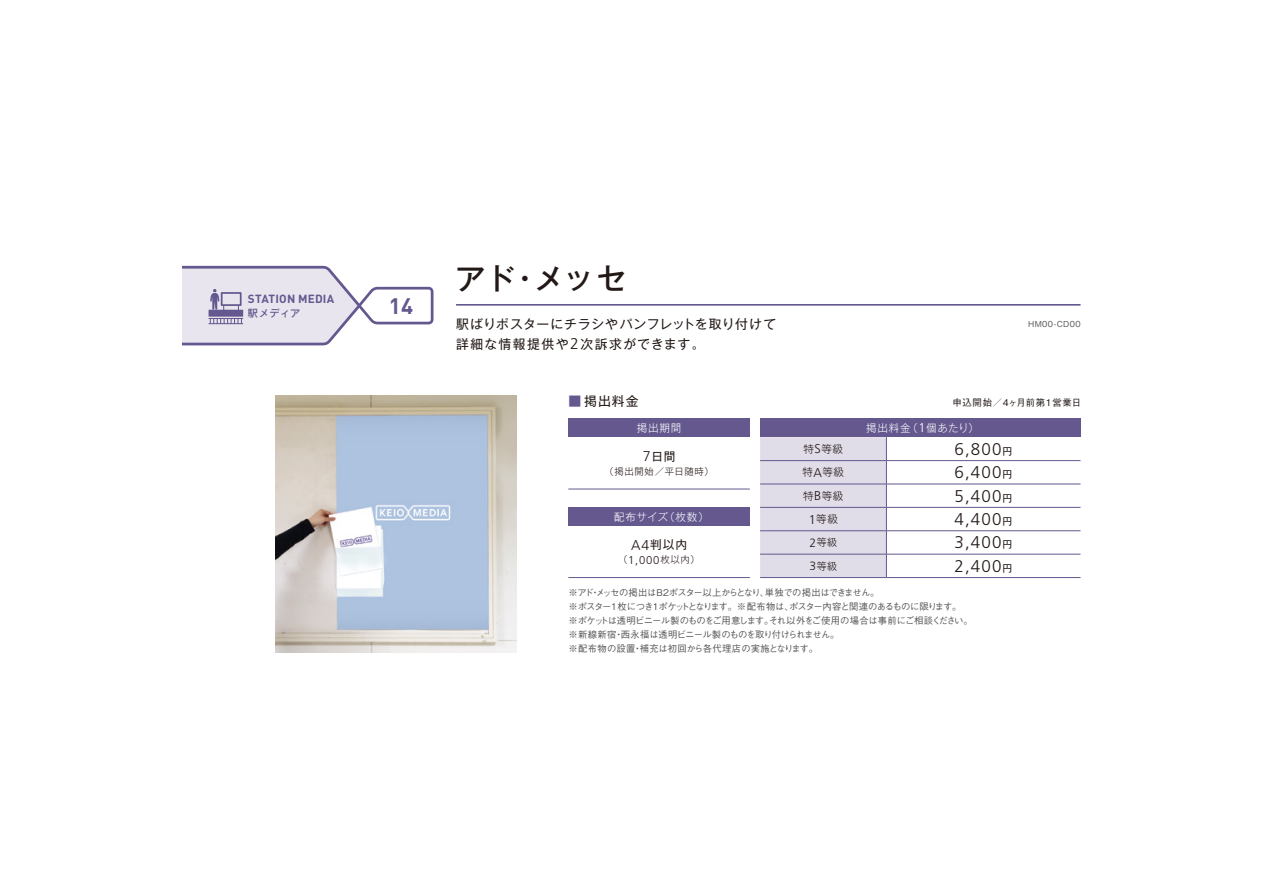
<style>
.page{position:relative;width:1263px;height:893px;background:#fff}
.page>*{position:absolute;margin:0;border:0;box-sizing:border-box;transform-origin:0 0}
.t1{font:500 30.45px "Gothic MB101 Pro";color:#221815}
.t2{font:700 22.2px "DIN";color:#64588f}
.t3{font:300 16.95px "Frutiger";letter-spacing:.065em;color:#221815}
.t4{font:12.9px/20px "Gothic MB101 Pro";letter-spacing:.08em;color:#221815}
.t5{font:700 11.7px "DIN";letter-spacing:.015em;color:#64588f}
.t6{font:11.7px "Gothic MB101 Pro";color:#221815}
.t7{font:300 10.5px "Gothic MB101 Pro";letter-spacing:.075em;color:#fff}
.t8{font:300 10.5px "Gothic MB101 Pro";letter-spacing:.05em;color:#221815}
.t9{font:500 10.2px "Gothic MB101 Pro";letter-spacing:.035em;color:#64588f}
.t10{font:300 9.9px "Gothic MB101 Pro";color:#221815}
.t11{font:500 9.3px/14.1px "Gothic BBB Pro";letter-spacing:-.075em;color:#595757}
.t12{font:300 9.3px "Gothic MB101 Pro";letter-spacing:.075em;color:#221815}
.t13{font:500 9.3px "Gothic BBB Pro";letter-spacing:.08em;color:#221815}
.t14{font:500 8.25px "Gothic BBB Pro";letter-spacing:.05em;color:#595757}
.s1{font-family:"Frutiger";font-weight:300;font-size:15.6px}
.s2{color:#64588f}
.s3{font-family:"Frutiger";font-weight:300;font-size:14.1px}
.s4{font-family:"Frutiger";font-size:11.25px}
.s5{font-family:"Frutiger";font-size:12.75px}
.s6{font-family:"Gothic MB101 Pro";font-weight:400;font-size:9.75px}
.s7{font-family:"Frutiger";font-size:12px}
</style>
<div class="page">
<hr style="left:456px;top:304px;width:624px;height:2px;background:#64588f">
<svg style="left:182px;top:266px;width:251px;height:79px"></svg>
<div style="left:222px;top:294px;width:18px;height:10px;background:#e8e5ee"></div>
<img style="left:276px;top:395px;width:241px;height:257px">
<div style="left:568px;top:419px;width:182px;height:18px;background:#64588f"></div>
<hr style="left:568px;top:489px;width:182px;height:1px;background:#64588f">
<div style="left:568px;top:507px;width:182px;height:19px;background:#64588f"></div>
<hr style="left:568px;top:577px;width:182px;height:1px;background:#64588f">
<div style="left:760px;top:418px;width:320px;height:19px;background:#64588f"></div>
<div style="left:760px;top:437px;width:127px;height:140px;background:#e0dce8"></div>
<hr style="left:760px;top:460px;width:126px;height:1px;background:#64588f">
<hr style="left:886px;top:460px;width:194px;height:1px;background:#64588f">
<hr style="left:760px;top:484px;width:126px;height:1px;background:#64588f">
<hr style="left:886px;top:484px;width:194px;height:1px;background:#64588f">
<hr style="left:760px;top:507px;width:126px;height:1px;background:#64588f">
<hr style="left:886px;top:507px;width:194px;height:1px;background:#64588f">
<hr style="left:760px;top:530px;width:126px;height:1px;background:#64588f">
<hr style="left:886px;top:530px;width:194px;height:1px;background:#64588f">
<hr style="left:760px;top:554px;width:126px;height:1px;background:#64588f">
<hr style="left:886px;top:554px;width:194px;height:1px;background:#64588f">
<hr style="left:760px;top:577px;width:126px;height:1px;background:#64588f">
<hr style="left:886px;top:577px;width:194px;height:1px;background:#64588f">
<p class="t5" style="left:248px;top:291px;width:88px">STATION MEDIA</p>
<p class="t9" style="left:248px;top:305px;width:54px">駅メディア</p>
<h2 class="t2" style="left:389px;top:291px;width:26px">14</h2>
<h1 class="t1" style="left:455px;top:253px;width:173px">アド・メッセ</h1>
<h3 class="t4" style="left:456px;top:312px;width:322px">駅ばりポスターにチラシやパンフレットを取り付けて詳細な情報提供や<span class="s1">2</span>次訴求ができます。</h3>
<p class="t14" style="left:1028px;top:317px;width:54px">HM00-CD00</p>
<h3 class="t4" style="left:568px;top:390px;width:72px"><span class="s2">■</span> 掲出料金</h3>
<p class="t13" style="left:952px;top:395px;width:130px">申込開始／4ヶ月前第1営業日</p>
<p class="t7" style="left:637px;top:419px;width:46px">掲出期間</p>
<p class="t6" style="left:643px;top:446px;width:34px"><span class="s3">7</span>日間</p>
<p class="t12" style="left:604px;top:464px;width:111px">（掲出開始／平日随時）</p>
<p class="t7" style="left:614px;top:508px;width:96px">配布サイズ（枚数）</p>
<p class="t6" style="left:631px;top:535px;width:58px"><span class="s3">A4</span>判以内</p>
<p class="t12" style="left:618px;top:552px;width:83px">（<span class="s4">1,000</span>枚以内）</p>
<p class="t7" style="left:866px;top:419px;width:114px">掲出料金（<span class="s5">1</span>個あたり）</p>
<p class="t8" style="left:803px;top:440px;width:41px">特<span class="s5">S</span>等級</p>
<h3 class="t3" style="left:954px;top:439px;width:59px">6,800<span class="s6">円</span></h3>
<p class="t8" style="left:802px;top:464px;width:43px">特<span class="s5">A</span>等級</p>
<h3 class="t3" style="left:954px;top:463px;width:59px">6,400<span class="s6">円</span></h3>
<p class="t8" style="left:803px;top:487px;width:42px">特<span class="s5">B</span>等級</p>
<h3 class="t3" style="left:954px;top:486px;width:59px">5,400<span class="s6">円</span></h3>
<p class="t8" style="left:809px;top:510px;width:31px"><span class="s5">1</span>等級</p>
<h3 class="t3" style="left:954px;top:510px;width:59px">4,400<span class="s6">円</span></h3>
<p class="t10" style="left:809px;top:534px;width:29px"><span class="s7">2</span>等級</p>
<h3 class="t3" style="left:954px;top:533px;width:59px">3,400<span class="s6">円</span></h3>
<p class="t10" style="left:809px;top:558px;width:29px"><span class="s7">3</span>等級</p>
<h3 class="t3" style="left:954px;top:556px;width:59px">2,400<span class="s6">円</span></h3>
<p class="t11" style="left:568px;top:584px;width:406px">※アド・メッセの掲出はB2ポスター以上からとなり、単独での掲出はできません。　<br>※ポスター1枚につき1ポケットとなります。※配布物は、ポスター内容と関連のあるものに限ります。　※ポケットは透明ビニール製のものをご用意します。それ以外をご使用の場合は事前にご相談ください。※新線新宿・西永福は透明ビニール製のものを取り付けられません。<br>※配布物の設置・補充は初回から各代理店の実施となります。</p>
</div>
